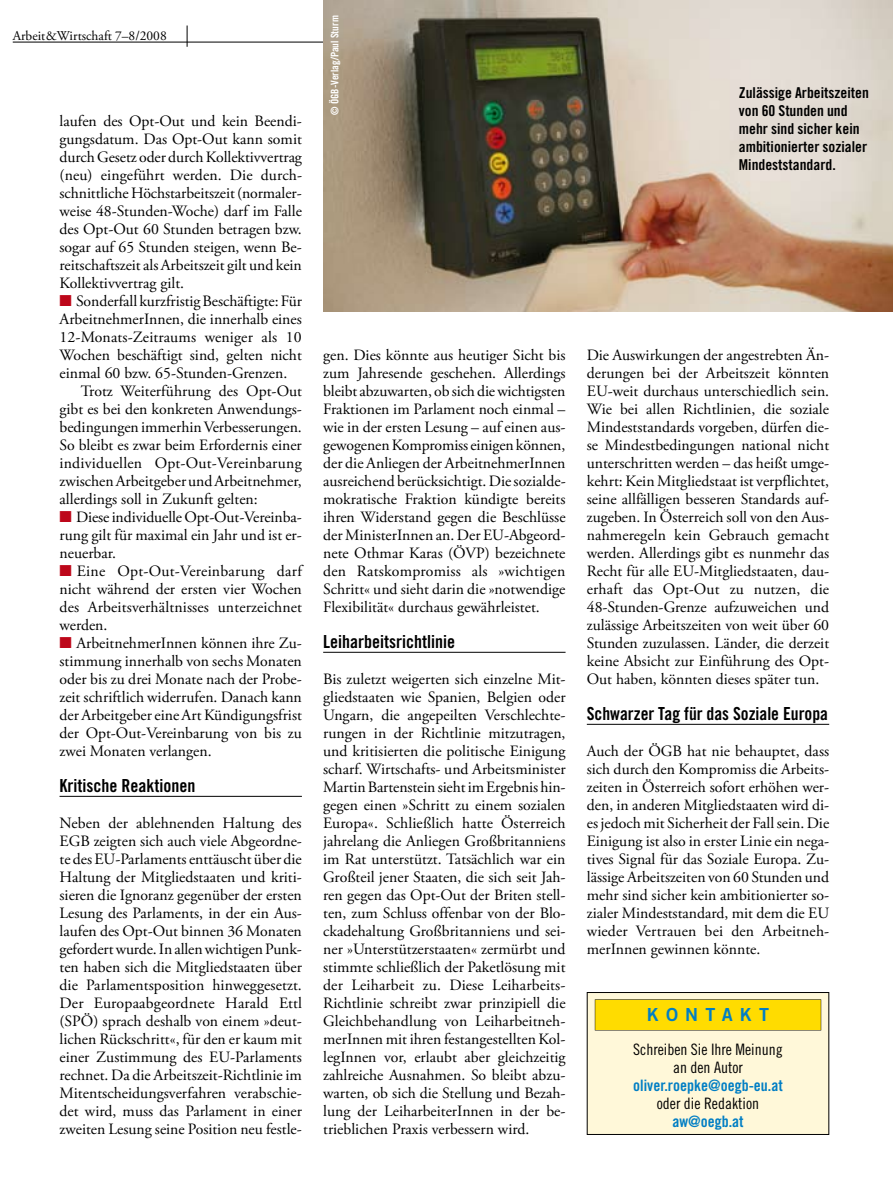
<style>
.page{position:relative;width:893px;height:1191px;background:#fff}
.page>*{position:absolute;margin:0;border:0;box-sizing:border-box;transform-origin:0 0}
.t1{font:18px "Trade Gothic Bold Cond Twenty";color:#000}
.t2{font:18px "Trade Gothic Bold Two";letter-spacing:.4em;color:#007ec4}
.t3{font:15.75px/18px "Adobe Garamond Pro";color:#000;text-align:justify}
.t4{font:15.75px/18px "Trade Gothic Cond Eighteen";color:#000;text-align:center}
.t5{font:15.75px "Trade Gothic Bold Cond Twenty";color:#007ec4}
.t6{font:15px/18px "Trade Gothic Bold Cond Twenty";color:#000}
.t7{font:13.5px "Adobe Garamond Pro";color:#000}
.t8{font:10.5px "Trade Gothic Bold Cond Twenty";color:#fff}
.s1{color:#bd071a}
</style>
<div class="page">
<svg style="left:187px;top:26px;width:1px;height:21px"></svg>
<hr style="left:13px;top:42px;width:867px;height:1px;background:#000">
<hr style="left:60px;top:796px;width:242px;height:1px;background:#000">
<hr style="left:323px;top:652px;width:243px;height:1px;background:#000">
<hr style="left:587px;top:724px;width:242px;height:1px;background:#000">
<div style="left:587px;top:992px;width:242px;height:142px;background:#fff8d9"></div>
<div style="left:595px;top:999px;width:226px;height:31px;background:#ffdc00"></div>
<div style="left:587px;top:992px;width:242px;height:142px;border:1px solid #000"></div>
<img style="left:323px;top:0;width:570px;height:312px">
<p class="t7" style="left:13px;top:28px;width:156px">Arbeit&amp;Wirtschaft 7–8/2008</p>
<p class="t3" style="left:60px;top:113px;width:244px">laufen des Opt-Out und kein Beendi&shy;gungsdatum. Das Opt-Out kann somit durch Gesetz oder durch Kollektivvertrag (neu) eingeführt werden. Die durch&shy;schnittliche Höchstarbeitszeit (normaler&shy;weise 48-Stunden-Woche) darf im Falle des Opt-Out 60 Stunden betragen bzw. sogar auf 65 Stunden steigen, wenn Be&shy;reitschaftszeit als Arbeitszeit gilt und kein Kollektivvertrag gilt.</p>
<p class="t3" style="left:60px;top:293px;width:244px"><span class="s1">■</span> Sonderfall kurzfristig Beschäftigte: Für</p>
<p class="t3" style="left:60px;top:311px;width:244px">ArbeitnehmerInnen, die innerhalb eines</p>
<p class="t3" style="left:60px;top:329px;width:244px">12-Monats-Zeitraums weniger als 10</p>
<p class="t3" style="left:60px;top:347px;width:244px">Wochen beschäftigt sind, gelten nicht</p>
<p class="t3" style="left:60px;top:365px;width:229px">einmal 60 bzw. 65-Stunden-Grenzen.</p>
<p class="t3" style="left:81px;top:383px;width:223px">Trotz Weiterführung des Opt-Out</p>
<p class="t3" style="left:60px;top:401px;width:244px">gibt es bei den konkreten Anwendungs-</p>
<p class="t3" style="left:60px;top:419px;width:244px">bedingungen immerhin Verbesserungen.</p>
<p class="t3" style="left:60px;top:437px;width:244px">So bleibt es zwar beim Erfordernis einer</p>
<p class="t3" style="left:60px;top:455px;width:244px">individuellen Opt-Out-Vereinbarung</p>
<p class="t3" style="left:60px;top:473px;width:244px">zwischen Arbeitgeber und Arbeitnehmer,</p>
<p class="t3" style="left:60px;top:491px;width:200px">allerdings soll in Zukunft gelten:</p>
<p class="t3" style="left:60px;top:509px;width:244px"><span class="s1">■</span> Diese individuelle Opt-Out-Vereinba&shy;rung gilt für maximal ein Jahr und ist er&shy;neuerbar.</p>
<p class="t3" style="left:60px;top:563px;width:244px"><span class="s1">■</span> Eine Opt-Out-Vereinbarung darf nicht während der ersten vier Wochen des Arbeitsverhältnisses unterzeichnet werden.</p>
<p class="t3" style="left:60px;top:635px;width:244px"><span class="s1">■</span> ArbeitnehmerInnen können ihre Zu&shy;stimmung innerhalb von sechs Monaten oder bis zu drei Monate nach der Probe&shy;zeit schriftlich widerrufen. Danach kann der Arbeitgeber eine Art Kündigungsfrist der Opt-Out-Vereinbarung von bis zu zwei Monaten verlangen.</p>
<p class="t1" style="left:60px;top:775px;width:137px">Kritische Reaktionen</p>
<p class="t3" style="left:60px;top:815px;width:244px">Neben der ablehnenden Haltung des EGB zeigten sich auch viele Abgeordne&shy;te des EU-Parlaments enttäuscht über die Haltung der Mitgliedstaaten und kriti&shy;sieren die Ignoranz gegenüber der ersten Lesung des Parlaments, in der ein Aus&shy;laufen des Opt-Out binnen 36 Monaten gefordert wurde. In allen wichtigen Punk&shy;ten haben sich die Mitgliedstaaten über die Parlamentsposition hinweggesetzt.<br>Der Europaabgeordnete Harald Ettl (SPÖ) sprach deshalb von einem »deut&shy;lichen Rückschritt«, für den er kaum mit einer Zustimmung des EU-Parlaments rechnet. Da die Arbeitszeit-Richtlinie im Mitentscheidungsverfahren verabschie&shy;det wird, muss das Parlament in einer zweiten Lesung seine Position neu festle-</p>
<p class="t8" style="left:328px;top:115px;width:101px;rotate:-90deg">© ÖGB-Verlag/Paul Sturm</p>
<p class="t3" style="left:323px;top:347px;width:244px">gen. Dies könnte aus heutiger Sicht bis zum Jahresende geschehen. Allerdings bleibt abzuwarten, ob sich die wichtigsten Fraktionen im Parlament noch einmal – wie in der ersten Lesung – auf einen aus&shy;gewogenen Kompromiss einigen können, der die Anliegen der ArbeitnehmerInnen ausreichend berücksichtigt. Die sozialde&shy;mokratische Fraktion kündigte bereits ihren Widerstand gegen die Beschlüsse der MinisterInnen an. Der EU-Abgeord&shy;nete Othmar Karas (ÖVP) bezeichnete den Ratskompromiss als »wichtigen Schritt« und sieht darin die »notwendige Flexibilität« durchaus gewährleistet.</p>
<p class="t1" style="left:323px;top:631px;width:133px">Leiharbeitsrichtlinie</p>
<p class="t3" style="left:323px;top:671px;width:244px">Bis zuletzt weigerten sich einzelne Mit&shy;gliedstaaten wie Spanien, Belgien oder Ungarn, die angepeilten Verschlechte&shy;rungen in der Richtlinie mitzutragen, und kritisierten die politische Einigung scharf. Wirtschafts- und Arbeitsminister Martin Bartenstein sieht im Ergebnis hin&shy;gegen einen »Schritt zu einem sozialen Europa«. Schließlich hatte Österreich jahrelang die Anliegen Großbritanniens im Rat unterstützt. Tatsächlich war ein Großteil jener Staaten, die sich seit Jah&shy;ren gegen das Opt-Out der Briten stell&shy;ten, zum Schluss offenbar von der Blo&shy;ckadehaltung Großbritanniens und sei&shy;ner »Unterstützerstaaten« zermürbt und stimmte schließlich der Paketlösung mit der Leiharbeit zu. Diese Leiharbeits-Richtlinie schreibt zwar prinzipiell die Gleichbehandlung von Leiharbeitneh&shy;merInnen mit ihren festangestellten Kol&shy;legInnen vor, erlaubt aber gleichzeitig zahlreiche Ausnahmen. So bleibt abzu&shy;warten, ob sich die Stellung und Bezah&shy;lung der LeiharbeiterInnen in der be&shy;trieblichen Praxis verbessern wird.</p>
<p class="t6" style="left:739px;top:84px;width:132px">Zulässige Arbeitszeiten von 60 Stunden und mehr sind sicher kein ambitionierter sozialer<br>Mindeststandard.</p>
<p class="t3" style="left:587px;top:347px;width:244px">Die Auswirkungen der angestrebten Än&shy;derungen bei der Arbeitszeit könnten EU-weit durchaus unterschiedlich sein.<br>Wie bei allen Richtlinien, die soziale Mindeststandards vorgeben, dürfen die&shy;se Mindestbedingungen national nicht unterschritten werden – das heißt umge&shy;kehrt: Kein Mitgliedstaat ist verpflichtet, seine allfälligen besseren Standards auf&shy;zugeben. In Österreich soll von den Aus&shy;nahmeregeln kein Gebrauch gemacht werden. Allerdings gibt es nunmehr das Recht für alle EU-Mitgliedstaaten, dau&shy;erhaft das Opt-Out zu nutzen, die 48-Stunden-Grenze aufzuweichen und zulässige Arbeitszeiten von weit über 60<br>Stunden zuzulassen. Länder, die derzeit keine Absicht zur Einführung des Opt-Out haben, könnten dieses später tun.</p>
<p class="t1" style="left:587px;top:703px;width:243px">Schwarzer Tag für das Soziale Europa</p>
<p class="t3" style="left:587px;top:743px;width:244px">Auch der ÖGB hat nie behauptet, dass sich durch den Kompromiss die Arbeits&shy;zeiten in Österreich sofort erhöhen wer&shy;den, in anderen Mitgliedstaaten wird di&shy;es jedoch mit Sicherheit der Fall sein. Die Einigung ist also in erster Linie ein nega&shy;tives Signal für das Soziale Europa. Zu&shy;lässige Arbeitszeiten von 60 Stunden und mehr sind sicher kein ambitionierter so&shy;zialer Mindeststandard, mit dem die EU wieder Vertrauen bei den Arbeitneh&shy;merInnen gewinnen könnte.</p>
<p class="t2" style="left:647px;top:1003px;width:124px">KONTAKT</p>
<p class="t4" style="left:633px;top:1040px;width:151px">Schreiben Sie Ihre Meinung an den Autor</p>
<p class="t5" style="left:633px;top:1075px;width:151px">oliver.roepke@oegb-eu.at</p>
<p class="t4" style="left:657px;top:1094px;width:104px">oder die Redaktion</p>
<p class="t5" style="left:672px;top:1111px;width:73px">aw@oegb.at</p>
</div>
